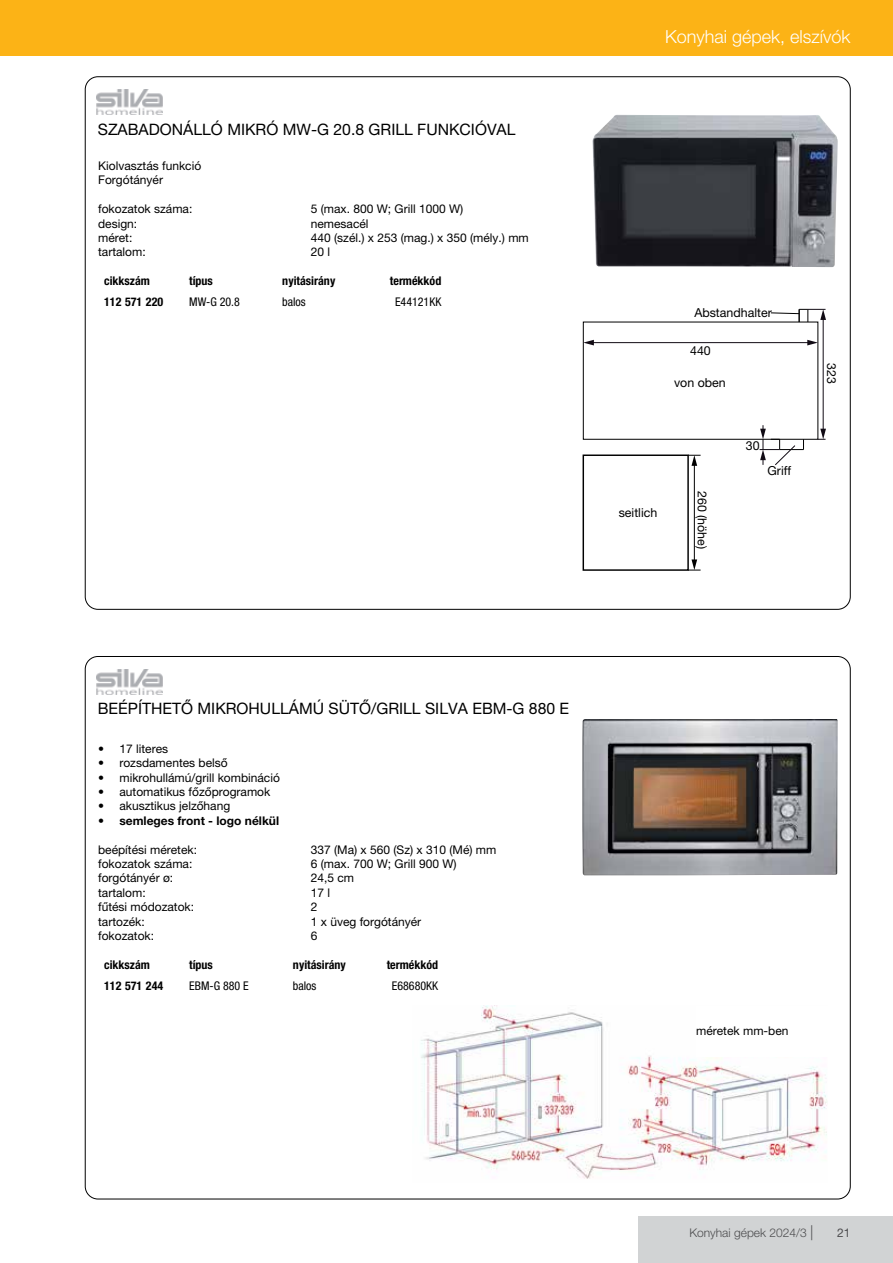
<style>
.page{position:relative;width:893px;height:1263px;background:#fff}
.page>*{position:absolute;margin:0;border:0;box-sizing:border-box;transform-origin:0 0}
.t1{font:300 18px "Helvetica Neue LT Pro";color:#fff}
.t2{font:15.75px "Helvetica Neue LT Pro";color:#000}
.t3{font:12.45px "Helvetica Neue LT Pro";color:#000}
.t4{font:12px/14.4px "Helvetica Neue LT Pro";color:#000}
.t5{font:700 condensed 12px "Helvetica Neue LT Pro";color:#000}
.t6{font:condensed 12px "Helvetica Neue LT Pro";color:#000}
.t7{font:700 12px "Helvetica Neue LT Pro";color:#000}
.t8{font:300 12px "Helvetica Neue LT Pro";color:#4d4d4f}
.t9{font:12px "Helvetica Neue LT Pro";color:#4d4d4f}
.s1{font-size:15px}
</style>
<div class="page">
<div style="left:0;top:0;width:893px;height:55px;background:#fcb316"></div>
<div style="left:638px;top:1216px;width:255px;height:47px;background:#d1d3d4"></div>
<img style="left:97px;top:89px;width:65px;height:26px">
<img style="left:97px;top:669px;width:65px;height:25px">
<img style="left:592px;top:115px;width:246px;height:152px">
<div style="left:583px;top:322px;width:235px;height:118px;border:1px solid #000"></div>
<hr style="left:823px;top:318px;width:1px;height:113px;background:#110b14">
<svg style="left:818px;top:429px;width:8px;height:11px"></svg>
<hr style="left:592px;top:342px;width:217px;height:1px;background:#110b14">
<svg style="left:583px;top:340px;width:11px;height:5px"></svg>
<svg style="left:807px;top:340px;width:11px;height:5px"></svg>
<svg style="left:760px;top:425px;width:44px;height:41px"></svg>
<div style="left:583px;top:454px;width:106px;height:117px;border:1px solid #000"></div>
<hr style="left:694px;top:464px;width:1px;height:97px;background:#000">
<svg style="left:688px;top:455px;width:13px;height:11px"></svg>
<svg style="left:688px;top:559px;width:13px;height:12px"></svg>
<svg style="left:770px;top:309px;width:56px;height:13px"></svg>
<img style="left:583px;top:719px;width:255px;height:156px">
<img style="left:421px;top:1006px;width:406px;height:173px">
<div style="left:696px;top:1006px;width:142px;height:50px;background:#fff"></div>
<h2 class="t2" style="left:98px;top:120px;width:419px">SZABADONÁLLÓ MIKRÓ MW-G 20.8 GRILL FUNKCIÓVAL</h2>
<p class="t4" style="left:98px;top:158px;width:105px">Kiolvasztás funkció<br>Forgótányér</p>
<p class="t4" style="left:98px;top:201px;width:96px">fokozatok száma:</p>
<p class="t4" style="left:311px;top:201px;width:154px">5 (max. 800 W; Grill 1000 W)</p>
<p class="t4" style="left:98px;top:216px;width:41px">design:</p>
<p class="t4" style="left:311px;top:216px;width:59px">nemesacél</p>
<p class="t4" style="left:98px;top:230px;width:36px">méret:</p>
<p class="t4" style="left:311px;top:230px;width:220px">440 (szél.) x 253 (mag.) x 350 (mély.) mm</p>
<p class="t4" style="left:98px;top:245px;width:49px">tartalom:</p>
<p class="t4" style="left:311px;top:245px;width:21px">20 l</p>
<p class="t5" style="left:104px;top:274px;width:47px">cikkszám</p>
<p class="t5" style="left:189px;top:274px;width:25px">típus</p>
<p class="t5" style="left:282px;top:274px;width:55px">nyitásirány</p>
<p class="t5" style="left:390px;top:274px;width:53px">termékkód</p>
<p class="t5" style="left:104px;top:295px;width:61px">112 571 220</p>
<p class="t6" style="left:189px;top:295px;width:52px">MW-G 20.8</p>
<p class="t6" style="left:282px;top:295px;width:25px">balos</p>
<p class="t6" style="left:395px;top:295px;width:48px">E44121KK</p>
<h1 class="t1" style="left:665px;top:25px;width:187px">Konyhai gépek, elszívók</h1>
<p class="t3" style="left:694px;top:305px;width:79px">Abstandhalter</p>
<p class="t3" style="left:690px;top:343px;width:22px">440</p>
<p class="t3" style="left:674px;top:375px;width:53px">von oben</p>
<p class="t3" style="left:619px;top:505px;width:40px">seitlich</p>
<p class="t3" style="left:710px;top:491px;width:60px;rotate:90deg">260 (höhe)</p>
<p class="t3" style="left:746px;top:438px;width:15px">30</p>
<p class="t3" style="left:768px;top:463px;width:25px">Griff</p>
<p class="t3" style="left:839px;top:363px;width:22px;rotate:90deg">323</p>
<h2 class="t2" style="left:98px;top:699px;width:473px">BEÉPÍTHETŐ MIKROHULLÁMÚ SÜTŐ/GRILL SILVA EBM-G 880 E</h2>
<p class="t4" style="left:98px;top:741px;width:71px">• 17 literes</p>
<p class="t4" style="left:98px;top:755px;width:131px">• rozsdamentes belső</p>
<p class="t4" style="left:98px;top:770px;width:183px">• mikrohullámú/grill kombináció</p>
<p class="t4" style="left:98px;top:784px;width:174px">• automatikus főzőprogramok</p>
<p class="t4" style="left:98px;top:799px;width:134px">• akusztikus jelzőhang</p>
<p class="t7" style="left:98px;top:813px;width:182px">• semleges front - logo nélkül</p>
<p class="t4" style="left:98px;top:842px;width:100px">beépítési méretek:</p>
<p class="t4" style="left:311px;top:842px;width:187px">337 (Ma) x 560 (Sz) x 310 (Mé) mm</p>
<p class="t4" style="left:98px;top:856px;width:96px">fokozatok száma:</p>
<p class="t4" style="left:311px;top:856px;width:147px">6 (max. 700 W; Grill 900 W)</p>
<p class="t4" style="left:98px;top:871px;width:77px">forgótányér ø:</p>
<p class="t4" style="left:311px;top:871px;width:45px">24,5 cm</p>
<p class="t4" style="left:98px;top:885px;width:49px">tartalom:</p>
<p class="t4" style="left:311px;top:885px;width:21px">17 l</p>
<p class="t4" style="left:98px;top:899px;width:98px">fűtési módozatok:</p>
<p class="t4" style="left:311px;top:899px;width:8px">2</p>
<p class="t4" style="left:98px;top:914px;width:48px">tartozék:</p>
<p class="t4" style="left:311px;top:914px;width:112px">1 x üveg forgótányér</p>
<p class="t4" style="left:98px;top:928px;width:57px">fokozatok:</p>
<p class="t4" style="left:311px;top:928px;width:8px">6</p>
<p class="t5" style="left:104px;top:957px;width:47px">cikkszám</p>
<p class="t5" style="left:189px;top:957px;width:25px">típus</p>
<p class="t5" style="left:293px;top:957px;width:55px">nyitásirány</p>
<p class="t5" style="left:387px;top:957px;width:53px">termékkód</p>
<p class="t5" style="left:104px;top:978px;width:61px">112 571 244</p>
<p class="t6" style="left:189px;top:979px;width:61px">EBM-G 880 E</p>
<p class="t6" style="left:293px;top:979px;width:25px">balos</p>
<p class="t6" style="left:392px;top:979px;width:48px">E68680KK</p>
<p class="t4" style="left:696px;top:1024px;width:94px">méretek mm-ben</p>
<p class="t8" style="left:689px;top:1226px;width:126px">Konyhai gépek 2024/3 <span class="s1">|</span></p>
<p class="t9" style="left:837px;top:1226px;width:15px">21</p>
</div>
